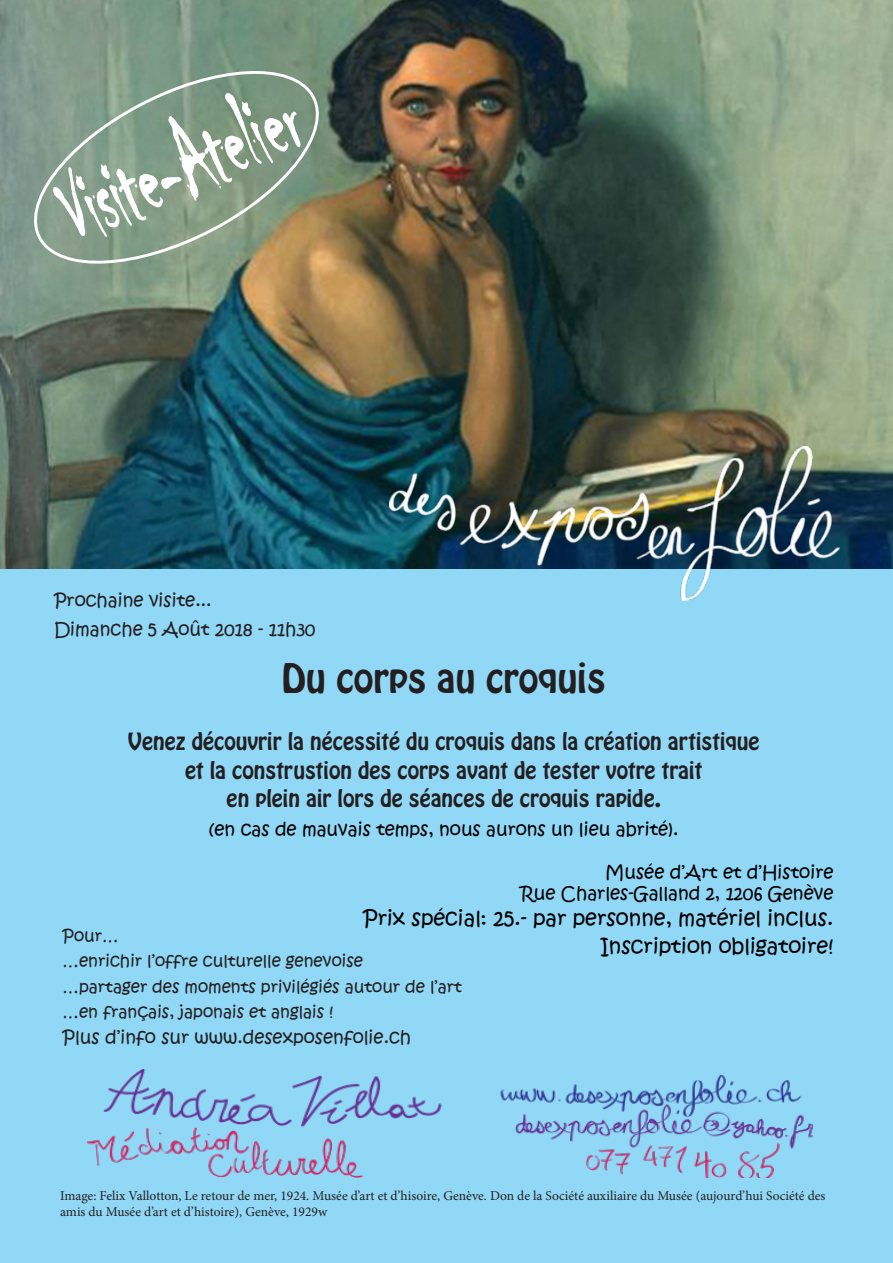
<style>
.page{position:relative;width:893px;height:1263px;background:#fff}
.page>*{position:absolute;margin:0;border:0;box-sizing:border-box;transform-origin:0 0}
.t1{font:114.75px "Chiller";color:#fff;scale:.55 1}
.t2{font:36px "Hobo Std";color:#231f20}
.t3{font:21px "Hobo Std";color:#231f20}
.t4{font:21px "Kristen ITC";color:#000}
.t5{font:18px "Kristen ITC";color:#000}
.t6{font:18px "Kristen ITC";color:#231f20}
.t7{font:16.5px "Kristen ITC";color:#231f20}
.t8{font:13.5px/16.2px "Minion Pro";color:#231f20}
</style>
<div class="page">
<img style="left:0;top:0;width:893px;height:570px">
<div style="left:0;top:570px;width:893px;height:693px;background:#91d8f7"></div>
<img style="left:88px;top:1069px;width:725px;height:109px">
<img style="left:390px;top:446px;width:449px;height:155px">
<svg style="left:16px;top:61px;width:317px;height:212px;background:#8c9f8a"></svg>
<h1 class="t1" style="left:38px;top:156px;width:462px;rotate:-24deg">Visite-Atelier</h1>
<p class="t6" style="left:54px;top:589px;width:159px">Prochaine visite...</p>
<p class="t6" style="left:54px;top:617px;width:263px">Dimanche 5 Août 2018 - 11h30</p>
<p class="t2" style="left:282px;top:653px;width:325px">Du corps au croquis</p>
<p class="t3" style="left:128px;top:727px;width:633px">Venez découvrir la nécessité du croquis dans la création artistique</p>
<p class="t3" style="left:185px;top:755px;width:519px">et la construstion des corps avant de tester votre trait</p>
<p class="t3" style="left:227px;top:784px;width:436px">en plein air lors de séances de croquis rapide.</p>
<p class="t5" style="left:209px;top:817px;width:471px">(en cas de mauvais temps, nous aurons un lieu abrité).</p>
<p class="t5" style="left:605px;top:860px;width:230px">Musée d’Art et d’Histoire</p>
<p class="t5" style="left:521px;top:882px;width:314px">Rue Charles-Galland 2, 1206 Genève</p>
<p class="t4" style="left:363px;top:904px;width:472px">Prix spécial: 25.- par personne, matériel inclus.</p>
<p class="t4" style="left:600px;top:932px;width:234px">Inscription obligatoire!</p>
<p class="t7" style="left:63px;top:925px;width:58px">Pour…</p>
<p class="t7" style="left:63px;top:950px;width:302px">…enrichir l’offre culturelle genevoise</p>
<p class="t7" style="left:63px;top:976px;width:401px">…partager des moments privilégiés autour de l’art</p>
<p class="t7" style="left:63px;top:1001px;width:272px">…en français, japonais et anglais !</p>
<p class="t6" style="left:63px;top:1025px;width:350px">Plus d’info sur www.desexposenfolie.ch</p>
<p class="t8" style="left:60px;top:1187px;width:767px">Image: Felix Vallotton, Le retour de mer, 1924. Musée d’art et d’hisoire, Genève. Don de la Société auxiliaire du Musée (aujourd’hui Société des amis du Musée d’art et d’histoire), Genève, 1929w</p>
</div>
